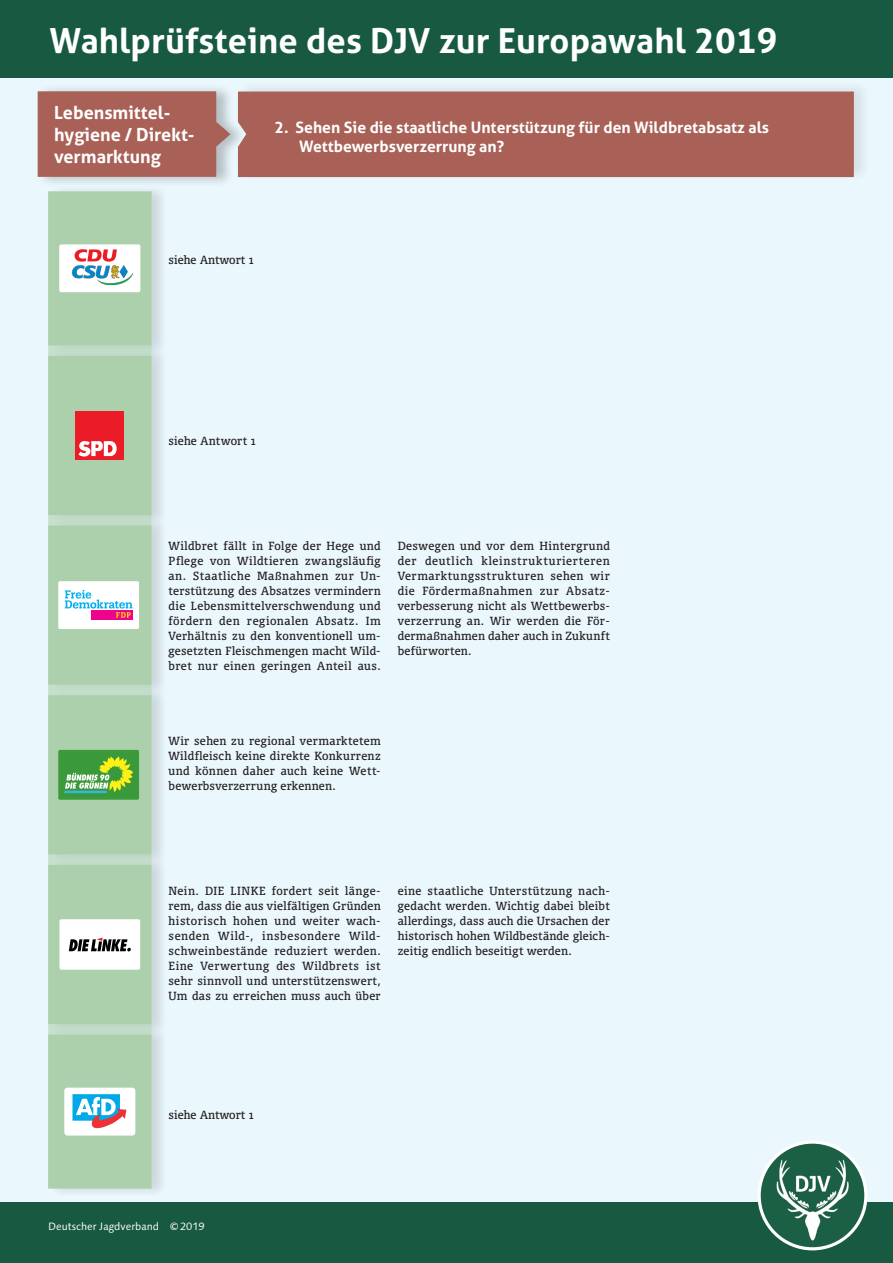
<style>
.page{position:relative;width:893px;height:1263px;background:#eaf7fd}
.page>*{position:absolute;margin:0;border:0;box-sizing:border-box;transform-origin:0 0}
.t1{font:700 34.5px "Aller";letter-spacing:.005em;color:#fff}
.t2{font:700 18px/21.6px "Aller";color:#fff}
.t3{font:700 15.75px/18.8px "Aller";color:#fff}
.t4{font:11.25px/15px "Olsen Pro";letter-spacing:.025em;color:#231f20;text-align:justify}
.t5{font:11.25px "Olsen Pro";letter-spacing:.005em;color:#231f20}
.t6{font:10.65px "Linotype Syntax";color:#fff}
</style>
<div class="page">
<div style="left:0;top:0;width:893px;height:78px;background:#185a41"></div>
<div style="left:0;top:1203px;width:893px;height:60px;background:#185a41"></div>
<img style="left:759px;top:1142px;width:107px;height:107px;border-radius:53px">
<div style="left:757px;top:1140px;width:110px;height:110px;border:3px solid #fff;border-radius:50%"></div>
<div style="left:48px;top:348px;width:121px;height:177px;background:#231f20;opacity:.26"></div>
<div style="left:48px;top:518px;width:121px;height:177px;background:#231f20;opacity:.26"></div>
<div style="left:48px;top:687px;width:121px;height:178px;background:#231f20;opacity:.26"></div>
<div style="left:48px;top:857px;width:121px;height:177px;background:#231f20;opacity:.26"></div>
<div style="left:48px;top:1027px;width:121px;height:172px;background:#231f20;opacity:.26"></div>
<div style="left:48px;top:184px;width:121px;height:172px;background:#231f20;opacity:.26"></div>
<svg style="left:48px;top:865px;width:104px;height:159px"></svg>
<svg style="left:48px;top:191px;width:104px;height:154px"></svg>
<div style="left:64px;top:265px;width:72px;height:22px;background:#fff"></div>
<img style="left:73px;top:266px;width:60px;height:19px">
<svg style="left:48px;top:356px;width:104px;height:159px"></svg>
<svg style="left:48px;top:1035px;width:104px;height:153px"></svg>
<div style="left:64px;top:1088px;width:71px;height:47px;border:3px solid #fff;border-radius:2px"></div>
<svg style="left:48px;top:526px;width:104px;height:159px"></svg>
<div style="left:58px;top:581px;width:81px;height:48px;border:3px solid #fff"></div>
<svg style="left:48px;top:695px;width:104px;height:159px"></svg>
<div style="left:58px;top:750px;width:81px;height:50px;border:3px solid #3d9a3b"></div>
<div style="left:37px;top:84px;width:210px;height:103px;background:#231f20;opacity:.26"></div>
<svg style="left:38px;top:91px;width:192px;height:86px"></svg>
<div style="left:237px;top:79px;width:634px;height:104px;background:#231f20;opacity:.1"></div>
<div style="left:238px;top:92px;width:616px;height:85px;background:#a96157"></div>
<h1 class="t1" style="left:50px;top:20px;width:729px">Wahlprüfsteine des DJV zur Europawahl 2019</h1>
<h2 class="t2" style="left:54px;top:102px;width:142px">Lebensmittel&shy;hygiene / Direkt&shy;vermarktung</h2>
<h3 class="t3" style="left:299px;top:118px;width:472px;text-indent:-24px">2. Sehen Sie die staatliche Unterstützung für den Wildbretabsatz als<br>Wettbewerbsverzerrung an?</h3>
<p class="t5" style="left:169px;top:252px;width:86px">siehe Antwort 1</p>
<p class="t4" style="left:169px;top:433px;width:88px">siehe Antwort 1</p>
<p class="t4" style="left:169px;top:538px;width:214px">Wildbret fällt in Folge der Hege und Pflege von Wildtieren zwangsläufig an. Staatliche Maßnahmen zur Un&shy;terstützung des Absatzes vermindern die Lebensmittelverschwendung und fördern den regionalen Absatz. Im Verhältnis zu den konventionell um&shy;gesetzten Fleischmengen macht Wild&shy;bret nur einen geringen Anteil aus.</p>
<p class="t4" style="left:398px;top:538px;width:214px">Deswegen und vor dem Hintergrund der deutlich kleinstrukturierteren Vermarktungsstrukturen sehen wir die Fördermaßnahmen zur Absatz&shy;verbesserung nicht als Wettbewerbs&shy;verzerrung an. Wir werden die För&shy;dermaßnahmen daher auch in Zukunft befürworten.</p>
<p class="t4" style="left:169px;top:733px;width:214px">Wir sehen zu regional vermarktetem Wildfleisch keine direkte Konkurrenz und können daher auch keine Wett&shy;bewerbsverzerrung erkennen.</p>
<p class="t4" style="left:169px;top:883px;width:214px">Nein. DIE LINKE fordert seit länge&shy;rem, dass die aus vielfältigen Gründen historisch hohen und weiter wach&shy;senden Wild-, insbesondere Wild&shy;schweinbestände reduziert werden.<br>Eine Verwertung des Wildbrets ist sehr sinnvoll und unterstützenswert, Um das zu erreichen muss auch über</p>
<p class="t4" style="left:398px;top:883px;width:214px">eine staatliche Unterstützung nach&shy;gedacht werden. Wichtig dabei bleibt allerdings, dass auch die Ursachen der historisch hohen Wildbestände gleich&shy;zeitig endlich beseitigt werden.</p>
<p class="t5" style="left:169px;top:1107px;width:86px">siehe Antwort 1</p>
<p class="t6" style="left:48px;top:1220px;width:158px">Deutscher Jagdverband © 2019</p>
</div>
